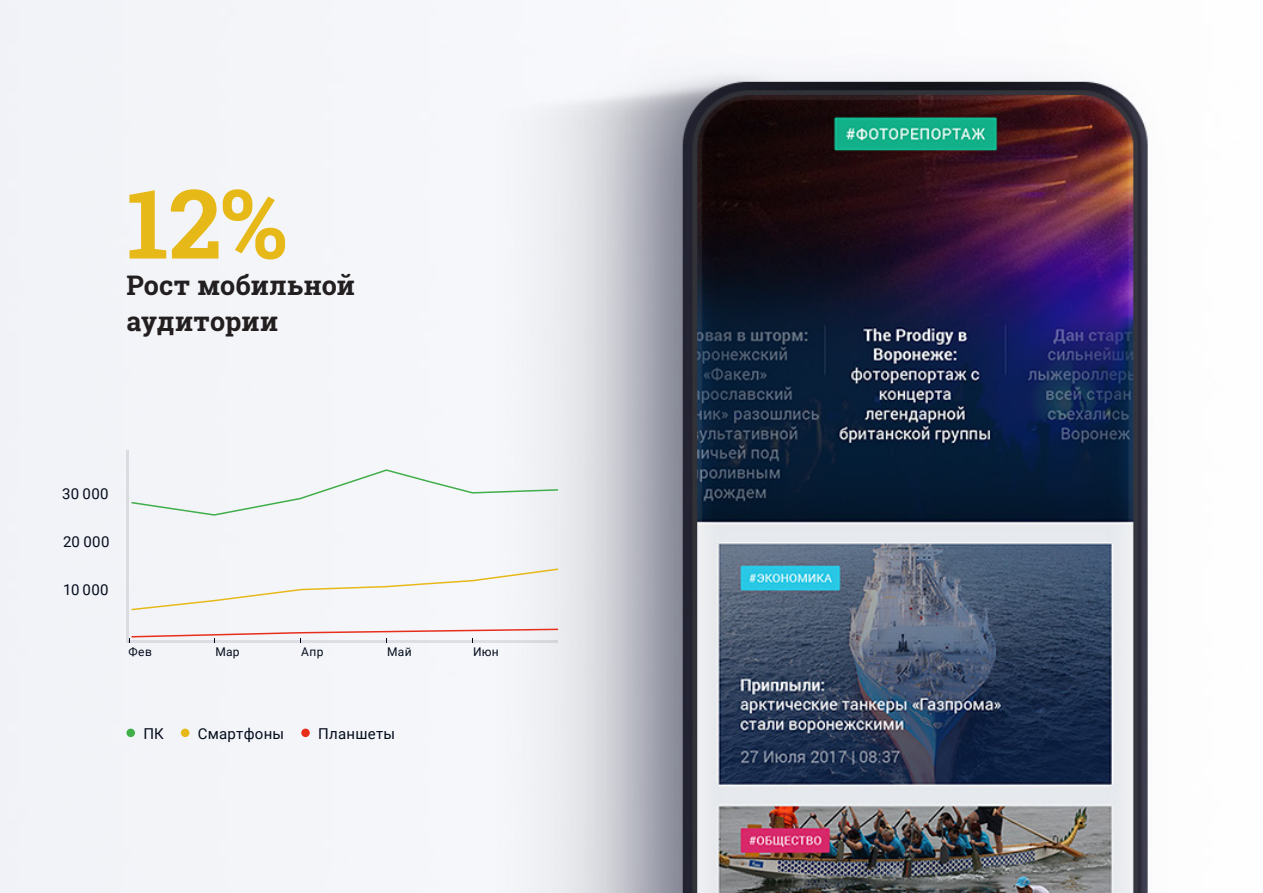
<style>
.page{position:relative;width:1263px;height:893px;background:#fff}
.page>*{position:absolute;margin:0;border:0;box-sizing:border-box;transform-origin:0 0}
.t1{font:700 96px "Roboto Slab";color:#e7b918}
.t2{font:700 27px/36px "Roboto Slab";color:#231f20}
.t3{font:15px "Roboto";letter-spacing:.015em;color:#030b1b}
.t4{font:12px "Roboto";letter-spacing:.03em;color:#030b1b}
</style>
<div class="page">
<img style="left:0;top:0;width:1148px;height:893px">
<hr style="left:126px;top:451px;width:3px;height:192px;background:#000112">
<div style="left:126px;top:729px;width:9px;height:8px;background:#40ae49;border-radius:50%"></div>
<div style="left:181px;top:729px;width:8px;height:8px;background:#e7b918;border-radius:50%"></div>
<div style="left:301px;top:729px;width:9px;height:8px;background:#e72e1a;border-radius:50%"></div>
<div style="left:130px;top:468px;width:430px;height:48px;background:#f4f5f9"></div>
<div style="left:130px;top:567px;width:430px;height:44px;background:#f4f5f9"></div>
<svg style="left:129px;top:628px;width:431px;height:15px"></svg>
<p class="t1" style="left:126px;top:158px;width:162px">12%</p>
<p class="t2" style="left:126px;top:266px;width:230px">Рост мобильной аудитории</p>
<p class="t3" style="left:62px;top:483px;width:48px">30 000</p>
<p class="t3" style="left:63px;top:531px;width:48px">20 000</p>
<p class="t3" style="left:63px;top:579px;width:47px">10 000</p>
<p class="t4" style="left:129px;top:643px;width:25px">Фев</p>
<p class="t4" style="left:215px;top:643px;width:26px">Мар</p>
<p class="t4" style="left:301px;top:643px;width:24px">Апр</p>
<p class="t4" style="left:387px;top:643px;width:26px">Май</p>
<p class="t4" style="left:473px;top:643px;width:27px">Июн</p>
<p class="t3" style="left:143px;top:723px;width:22px">ПК</p>
<p class="t3" style="left:198px;top:723px;width:88px">Смартфоны</p>
<p class="t3" style="left:318px;top:723px;width:78px">Планшеты</p>
</div>
